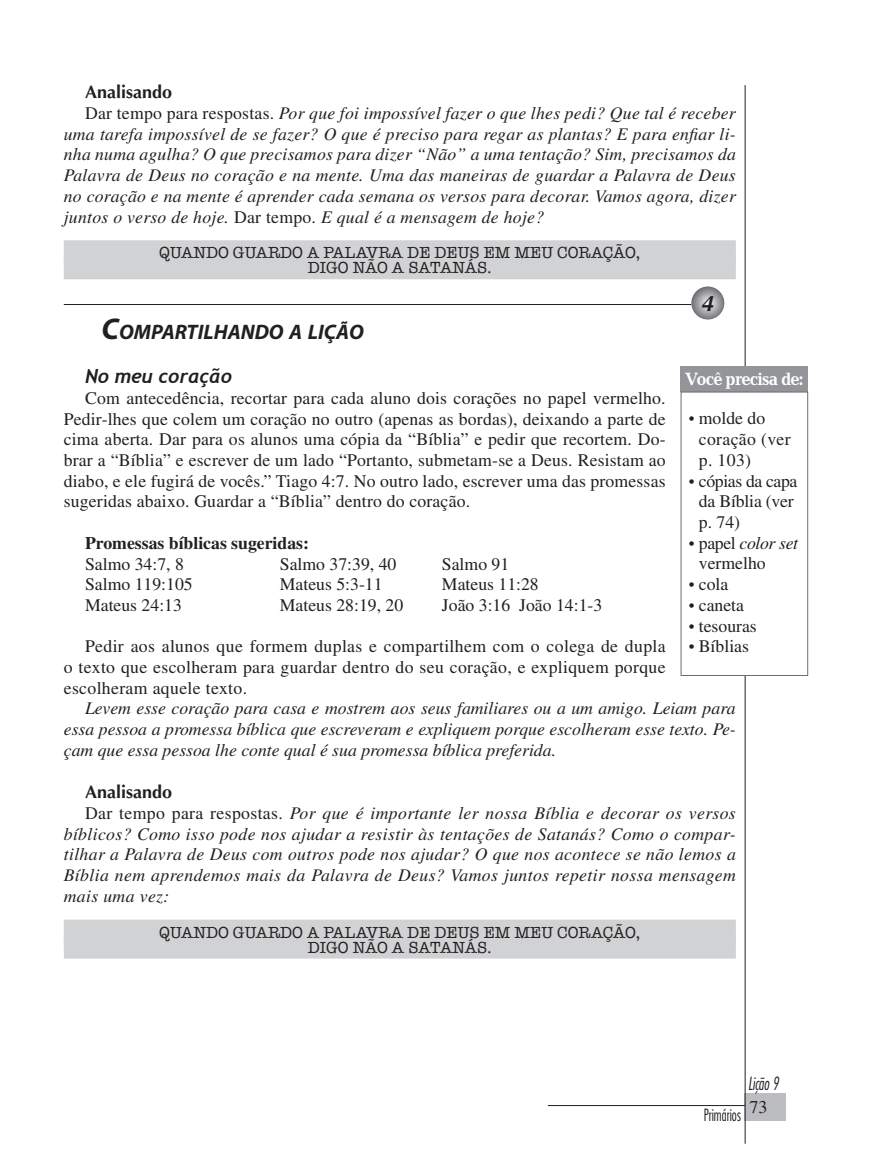
<style>
.page{position:relative;width:872px;height:1170px;background:#fff}
.page>*{position:absolute;margin:0;border:0;box-sizing:border-box;transform-origin:0 0}
.t1{font:italic 700 22.5px "Optima LT Std";color:#231f20}
.t2{font:italic 700 21px "Myriad";color:#231f20}
.t3{font:italic 700 19.5px "Trebuchet";color:#231f20}
.t4{font:700 18px "Optima LT Std";color:#231f20}
.t5{font:700 18px "Candida Std";letter-spacing:-.05em;color:#fff;scale:.93 1}
.t6{font:18px "Times LT Std";color:#231f20}
.t7{font:italic 17.7px/20.7px "Times LT Std";letter-spacing:.015em;color:#231f20;text-align:justify}
.t8{font:17.7px/20.7px "Times LT Std";color:#231f20;text-align:justify}
.t9{font:17.7px/20.7px "Times LT Std";letter-spacing:-.02em;color:#231f20}
.t10{font:700 17.7px "Times LT Std";color:#231f20}
.t11{font:17.7px/20.7px "Times LT Std";letter-spacing:.02em;color:#231f20}
.t12{font:italic 300 condensed 17.7px "Futura Std";letter-spacing:-.01em;color:#231f20;scale:.85 1}
.t13{font:16.5px/15px "American Typewriter";color:#231f20;text-align:center}
.t14{font:300 condensed 16.5px "Futura Std";letter-spacing:.005em;color:#231f20;scale:.85 1}
.s1{font-style:normal}
.s2{font-size:30px}
.s3{font-size:16.5px}
.s4{font-style:italic}
</style>
<div class="page">
<div style="left:744px;top:1093px;width:41px;height:27px;background:#bcbdc0"></div>
<hr style="left:744px;top:85px;width:1px;height:1058px;background:#231f20">
<hr style="left:548px;top:1104px;width:197px;height:1px;background:#231f20">
<div style="left:64px;top:240px;width:672px;height:24px;background:#d1d2d4"></div>
<div style="left:64px;top:255px;width:672px;height:24px;background:#d1d2d4"></div>
<div style="left:64px;top:919px;width:672px;height:24px;background:#d1d2d4"></div>
<div style="left:64px;top:934px;width:672px;height:24px;background:#d1d2d4"></div>
<svg style="left:689px;top:284px;width:37px;height:38px"></svg>
<div style="left:687px;top:282px;width:42px;height:42px;border:4px solid #fff;border-radius:50%"></div>
<hr style="left:64px;top:304px;width:627px;height:1px;background:#231f20">
<div style="left:680px;top:366px;width:128px;height:26px;background:#939598"></div>
<div style="left:681px;top:392px;width:126px;height:283px;background:#fff"></div>
<div style="left:680px;top:391px;width:128px;height:284px;border:1px solid #6c6d70"></div>
<p class="t4" style="left:85px;top:82px;width:89px">Analisando</p>
<p class="t7" style="left:64px;top:103px;width:673px;text-indent:21px"><span class="s1">Dar tempo para respostas.</span> Por que foi impossível fazer o que lhes pedi? Que tal é receber uma tarefa impossível de se fazer? O que é preciso para regar as plantas? E para enfiar li&shy;nha numa agulha? O que precisamos para dizer “Não” a uma tentação? Sim, precisamos da Palavra de Deus no coração e na mente. Uma das maneiras de guardar a Palavra de Deus no coração e na mente é aprender cada semana os versos para decorar. Vamos agora, dizer juntos o verso de hoje. <span class="s1">Dar tempo.</span> E qual é a mensagem de hoje?</p>
<p class="t13" style="left:159px;top:245px;width:483px">QUANDO GUARDO A PALAVRA DE DEUS EM MEU CORAÇÃO,<br>DIGO NÃO A SATANÁS.</p>
<p class="t1" style="left:701px;top:290px;width:14px">4</p>
<p class="t2" style="left:102px;top:321px;width:264px"><span class="s2">C</span>OMPARTILHANDO A LIÇÃO</p>
<p class="t3" style="left:85px;top:364px;width:148px">No meu coração</p>
<p class="t8" style="left:64px;top:387px;width:603px;text-indent:21px">Com antecedência, recortar para cada aluno dois corações no papel vermelho.<br>Pedir-lhes que colem um coração no outro (apenas as bordas), deixando a parte de cima aberta. Dar para os alunos uma cópia da “Bíblia” e pedir que recortem. Do&shy;brar a “Bíblia” e escrever de um lado “Portanto, submetam-se a Deus. Resistam ao diabo, e ele fugirá de vocês.” Tiago 4:7. No outro lado, escrever uma das promessas sugeridas abaixo. Guardar a “Bíblia” dentro do coração.</p>
<p class="t10" style="left:85px;top:532px;width:225px">Promessas bíblicas sugeridas:</p>
<p class="t8" style="left:85px;top:553px;width:100px">Salmo 34:7, 8</p>
<p class="t8" style="left:280px;top:553px;width:118px">Salmo 37:39, 40</p>
<p class="t8" style="left:442px;top:553px;width:69px">Salmo 91</p>
<p class="t8" style="left:85px;top:574px;width:109px">Salmo 119:105</p>
<p class="t8" style="left:280px;top:574px;width:104px">Mateus 5:3-11</p>
<p class="t8" style="left:442px;top:574px;width:98px">Mateus 11:28</p>
<p class="t8" style="left:85px;top:594px;width:98px">Mateus 24:13</p>
<p class="t8" style="left:280px;top:594px;width:125px">Mateus 28:19, 20</p>
<p class="t8" style="left:442px;top:594px;width:162px">João 3:16 João 14:1-3</p>
<p class="t8" style="left:64px;top:636px;width:603px;text-indent:21px">Pedir aos alunos que formem duplas e compartilhem com o colega de dupla o texto que escolheram para guardar dentro do seu coração, e expliquem porque escolheram aquele texto.</p>
<p class="t7" style="left:64px;top:698px;width:673px;text-indent:21px">Levem esse coração para casa e mostrem aos seus familiares ou a um amigo. Leiam para essa pessoa a promessa bíblica que escreveram e expliquem porque escolheram esse texto. Pe&shy;çam que essa pessoa lhe conte qual é sua promessa bíblica preferida.</p>
<p class="t4" style="left:85px;top:781px;width:89px">Analisando</p>
<p class="t7" style="left:64px;top:802px;width:673px;text-indent:21px"><span class="s1">Dar tempo para respostas.</span> Por que é importante ler nossa Bíblia e decorar os versos bíblicos? Como isso pode nos ajudar a resistir às tentações de Satanás? Como o compar&shy;tilhar a Palavra de Deus com outros pode nos ajudar? O que nos acontece se não lemos a Bíblia nem aprendemos mais da Palavra de Deus? Vamos juntos repetir nossa mensagem mais uma vez:</p>
<p class="t13" style="left:159px;top:923px;width:483px">QUANDO GUARDO A PALAVRA DE DEUS EM MEU CORAÇÃO,<br>DIGO NÃO A SATANÁS.</p>
<p class="t5" style="left:685px;top:369px;width:129px">Você precisa de:</p>
<p class="t11" style="left:699px;top:408px;width:93px;text-indent:-10px"><span class="s3">•</span> molde do coração (ver p. 103)</p>
<p class="t9" style="left:699px;top:470px;width:100px;text-indent:-10px"><span class="s3">•</span> cópias da capa da Bíblia (ver p. 74)</p>
<p class="t8" style="left:699px;top:532px;width:101px;text-indent:-10px"><span class="s3">•</span> papel <span class="s4">color set </span>vermelho</p>
<p class="t8" style="left:689px;top:573px;width:41px"><span class="s3">•</span> cola</p>
<p class="t8" style="left:689px;top:594px;width:57px"><span class="s3">•</span> caneta</p>
<p class="t8" style="left:689px;top:615px;width:69px"><span class="s3">•</span> tesouras</p>
<p class="t8" style="left:689px;top:636px;width:62px"><span class="s3">•</span> Bíblias</p>
<p class="t14" style="left:703px;top:1104px;width:45px">Primários</p>
<p class="t12" style="left:748px;top:1072px;width:37px">Lição 9</p>
<p class="t6" style="left:749px;top:1096px;width:19px">73</p>
</div>
